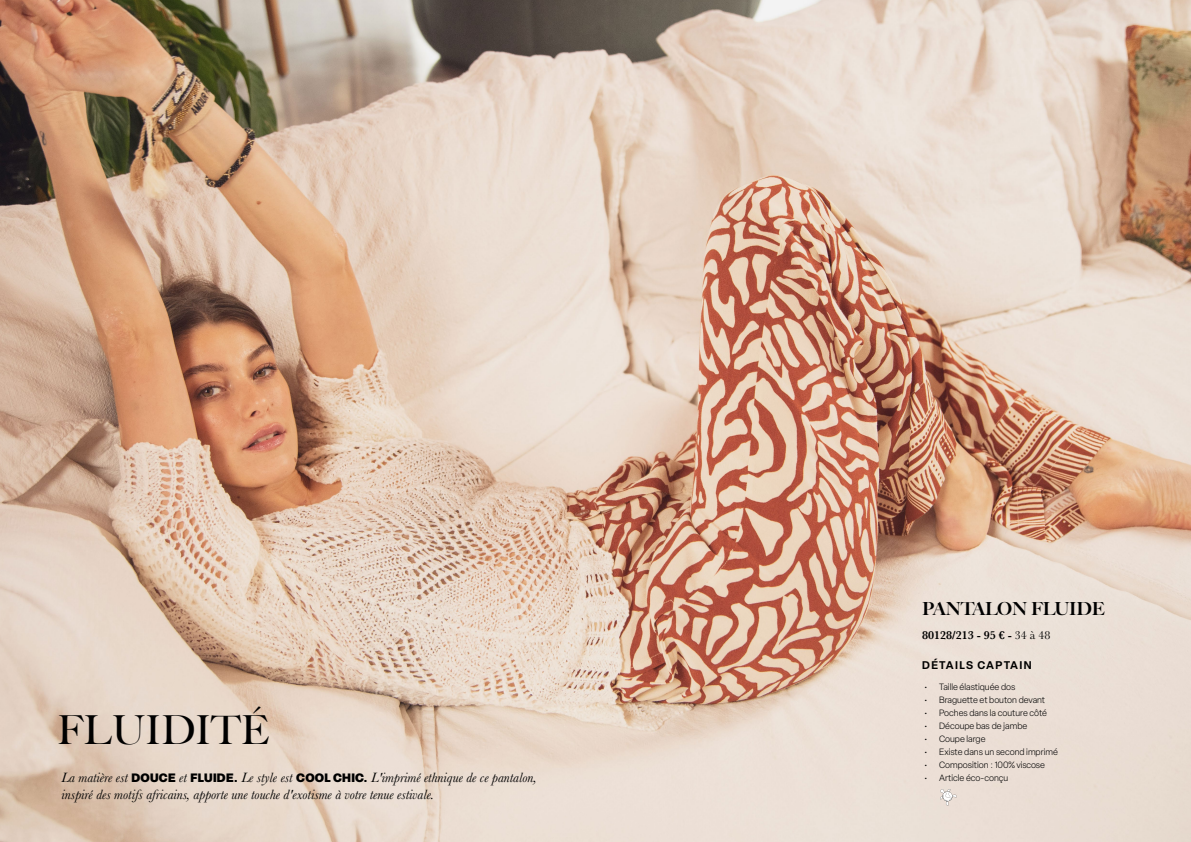
<style>
.page{position:relative;width:1191px;height:842px;background:#fff}
.page>*{position:absolute;margin:0;border:0;box-sizing:border-box;transform-origin:0 0}
.t1{font:500 40px "Big Caslon";color:#000}
.t2{font:900 18px "Big Caslon FB";color:#000}
.t3{font:italic 14px/16.8px "Baskerville";color:#000}
.t4{font:600 12px "Baskerville";color:#000}
.t5{font:600 11px "Elza";letter-spacing:.115em;color:#000}
.t6{font:300 9px "Elza";color:#000}
.s1{font-family:"Elza";font-weight:900;font-style:normal;font-size:12px}
.s2{font-weight:400}
</style>
<div class="page">
<img style="left:0;top:0;width:1191px;height:842px">
<svg style="left:938px;top:787px;width:18px;height:18px"></svg>
<h1 class="t1" style="left:57px;top:697px;width:213px">FLUIDITÉ</h1>
<h3 class="t3" style="left:62px;top:769px;width:477px">La matière est <span class="s1">DOUCE</span> et <span class="s1">FLUIDE.</span> Le style est <span class="s1">COOL CHIC.</span> L'imprimé ethnique de ce pantalon, inspiré des motifs africains, apporte une touche d'exotisme à votre tenue estivale.</h3>
<h2 class="t2" style="left:922px;top:597px;width:184px">PANTALON FLUIDE</h2>
<h3 class="t4" style="left:922px;top:627px;width:130px">80128/213 - 95 € - <span class="s2">34 à 48</span></h3>
<p class="t5" style="left:922px;top:657px;width:111px">DÉTAILS CAPTAIN</p>
<p class="t6" style="left:924px;top:681px;width:93px">• Taille élastiquée dos</p>
<p class="t6" style="left:924px;top:694px;width:123px">• Braguette et bouton devant</p>
<p class="t6" style="left:924px;top:707px;width:124px">• Poches dans la couture côté</p>
<p class="t6" style="left:924px;top:720px;width:105px">• Découpe bas de jambe</p>
<p class="t6" style="left:924px;top:732px;width:63px">• Coupe large</p>
<p class="t6" style="left:924px;top:745px;width:135px">• Existe dans un second imprimé</p>
<p class="t6" style="left:924px;top:758px;width:122px">• Composition : 100% viscose</p>
<p class="t6" style="left:924px;top:771px;width:86px">• Article éco-conçu</p>
</div>
